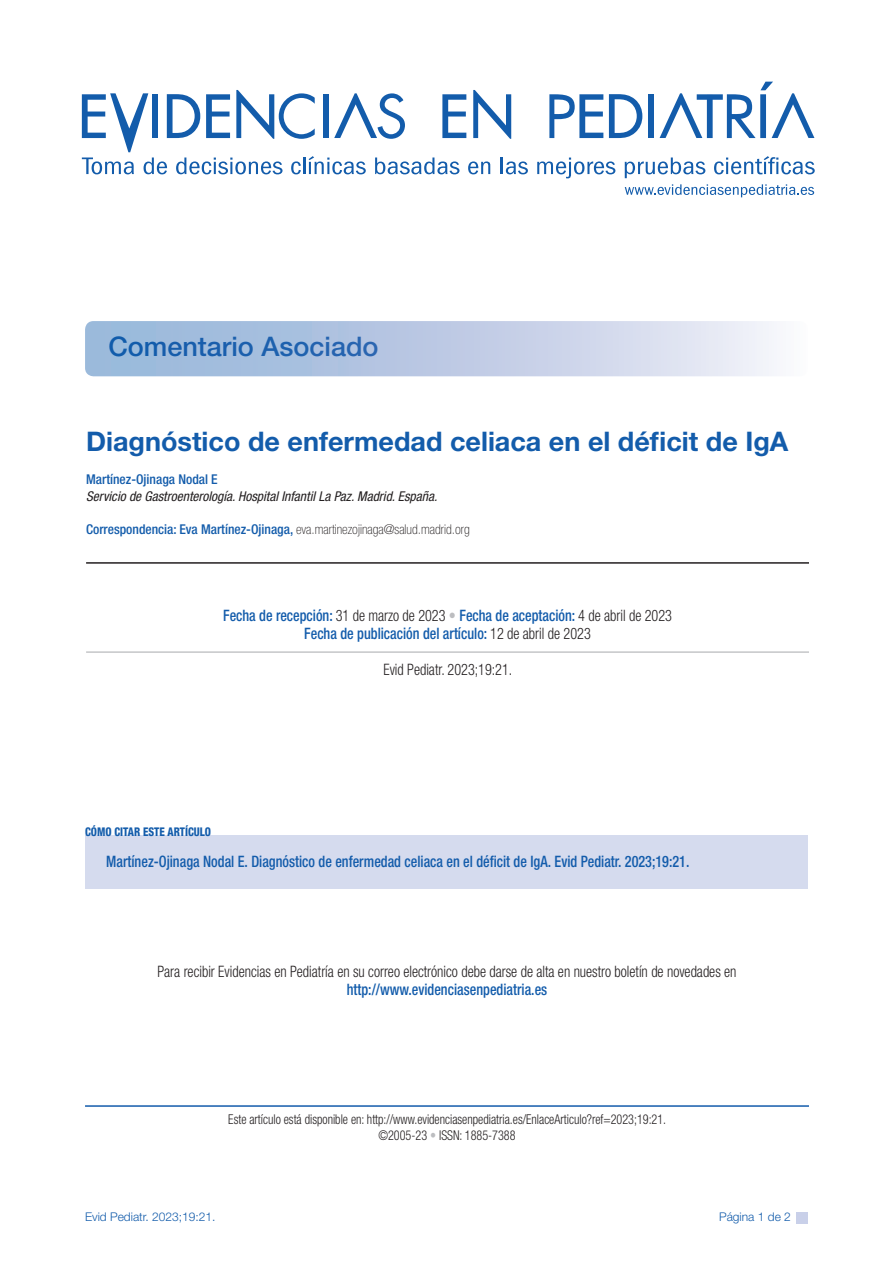
<style>
.page{position:relative;width:893px;height:1263px;background:#fff}
.page>*{position:absolute;margin:0;border:0;box-sizing:border-box;transform-origin:0 0}
.t1{font:700 27px "Helvetica Neue LT Std";color:#135cab}
.t2{font:500 27px "Helvetica Neue";color:#135cab}
.t3{font:500 condensed 15.75px "Helvetica Neue LT Std";color:#135cab;scale:.9 1}
.t4{font:300 condensed 15.75px "Helvetica Neue LT Std";color:#231f20;scale:.9 1}
.t5{font:300 condensed 13.5px/16.5px "Helvetica Neue LT Std";color:#231f20;text-align:center;scale:.9 1}
.t6{font:500 condensed 13.5px "Helvetica Neue LT Std";color:#135cab}
.t7{font:italic condensed 13.5px "Helvetica Neue LT Std";color:#231f20}
.t8{font:300 12px "Helvetica Neue";color:#135cab}
.t9{font:800 condensed 12px "Helvetica Neue LT Std";color:#135cab;scale:.9 1}
.s1{font-weight:100;color:#231f20}
.s2{font-weight:300;color:#231f20}
.s3{font-weight:300;color:#bcbdc0}
.s4{color:#bcbdc0}
</style>
<div class="page">
<div style="left:797px;top:1212px;width:11px;height:11px;background:#c9d0e9"></div>
<hr style="left:86px;top:562px;width:723px;height:2px;background:#231f20">
<hr style="left:86px;top:652px;width:723px;height:1px;background:#a8a9ad">
<hr style="left:85px;top:1105px;width:724px;height:2px;background:#135cab">
<svg style="left:537px;top:158px;width:78px;height:20px"></svg>
<svg style="left:625px;top:157px;width:80px;height:21px"></svg>
<svg style="left:714px;top:156px;width:101px;height:18px"></svg>
<svg style="left:625px;top:184px;width:189px;height:13px"></svg>
<svg style="left:549px;top:94px;width:54px;height:44px"></svg>
<div style="left:648px;top:94px;width:6px;height:44px;background:#135cab"></div>
<svg style="left:609px;top:94px;width:33px;height:44px"></svg>
<svg style="left:660px;top:82px;width:154px;height:56px"></svg>
<svg style="left:82px;top:90px;width:446px;height:84px"></svg>
<div style="left:85px;top:321px;width:723px;height:55px;background:linear-gradient(to right,#8fb0d6,#f1eff7);border-radius:9px"></div>
<div style="left:85px;top:835px;width:723px;height:53px;background:#d5dbee"></div>
<p class="t2" style="left:108px;top:330px;width:272px">Comentario Asociado</p>
<p class="t1" style="left:86px;top:425px;width:704px">Diagnóstico de enfermedad celiaca en el déficit de IgA</p>
<p class="t6" style="left:86px;top:472px;width:133px">Martínez-Ojinaga Nodal E</p>
<p class="t7" style="left:86px;top:488px;width:353px">Servicio de Gastroenterología. Hospital Infantil La Paz. Madrid. España.</p>
<p class="t6" style="left:86px;top:521px;width:385px">Correspondencia: Eva Martínez-Ojinaga, <span class="s1">eva.martinezojinaga@salud.madrid.org</span></p>
<p class="t3" style="left:223px;top:606px;width:500px">Fecha de recepción: <span class="s2">31 de marzo de 2023</span> <span class="s3">•</span> Fecha de aceptación: <span class="s2">4 de abril de 2023</span></p>
<p class="t3" style="left:304px;top:624px;width:320px">Fecha de publicación del artículo: <span class="s2">12 de abril de 2023</span></p>
<p class="t4" style="left:383px;top:660px;width:145px">Evid Pediatr. 2023;19:21.</p>
<p class="t9" style="left:85px;top:824px;width:141px">CÓMO CITAR ESTE ARTÍCULO</p>
<p class="t3" style="left:106px;top:852px;width:649px">Martínez-Ojinaga Nodal E. Diagnóstico de enfermedad celiaca en el déficit de IgA. Evid Pediatr. 2023;19:21.</p>
<p class="t4" style="left:157px;top:962px;width:645px">Para recibir Evidencias en Pediatría en su correo electrónico debe darse de alta en nuestro boletín de novedades en</p>
<p class="t3" style="left:347px;top:979px;width:224px">http://www.evidenciasenpediatria.es</p>
<p class="t5" style="left:228px;top:1111px;width:488px">Este artículo está disponible en: http://www.evidenciasenpediatria.es/EnlaceArticulo?ref=2023;19:21. ©2005-23 <span class="s4">•</span> ISSN: 1885-7388</p>
<p class="t8" style="left:85px;top:1210px;width:132px">Evid Pediatr. 2023;19:21.</p>
<p class="t8" style="left:719px;top:1210px;width:73px">Página 1 de 2</p>
</div>
